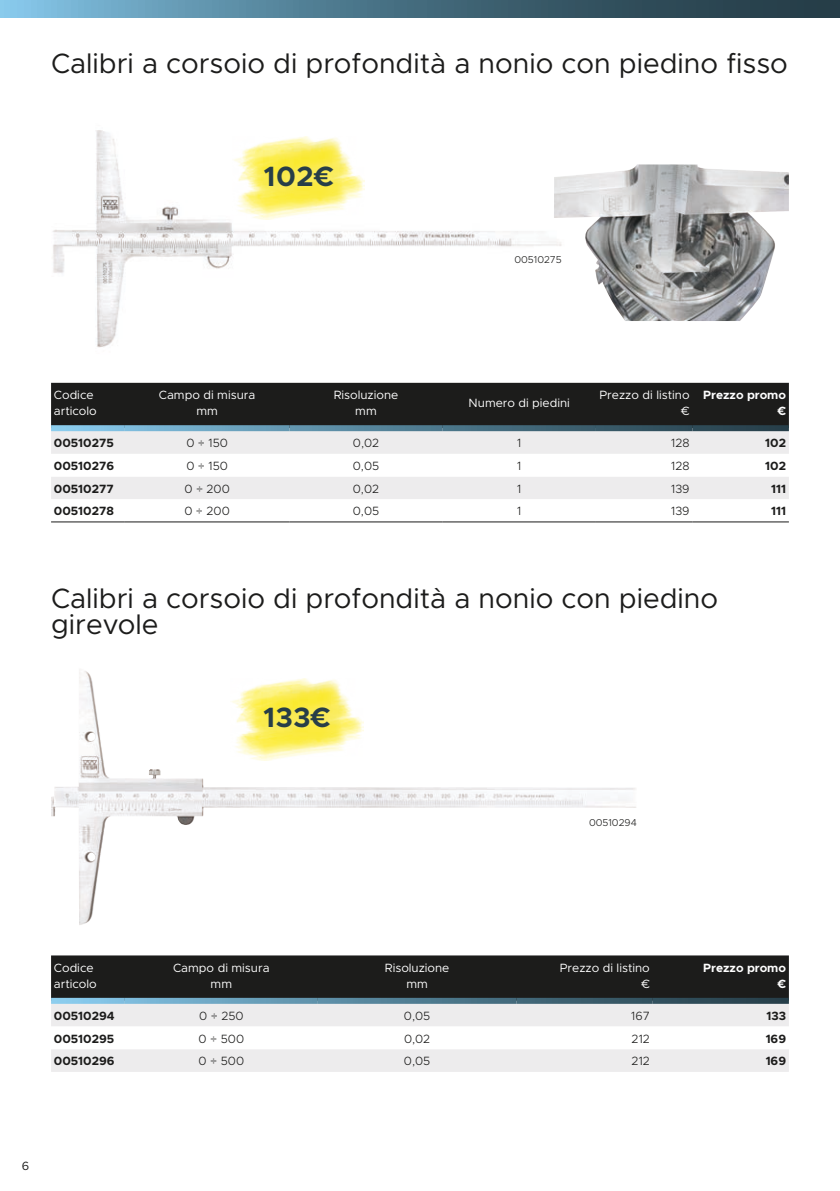
<style>
.page{position:relative;width:840px;height:1191px;background:#fff}
.page>*{position:absolute;margin:0;border:0;box-sizing:border-box;transform-origin:0 0}
.t1{font:28px/26px "Metropolis";color:#1c1c1b}
.t2{font:700 28px "Metropolis";letter-spacing:.025em;color:#273e48}
.t3{font:12px/16px "Metropolis";color:#fff;text-align:center}
.t4{font:300 12px "Metropolis";color:#1c1c1b}
.t5{font:700 12px "Metropolis";color:#1c1c1b}
.t6{font:700 12px/16px "Metropolis";color:#fff;text-align:right}
.t7{font:12px "Metropolis";color:#1c1c1b}
.t8{font:300 10px "Metropolis";color:#1c1c1b}
</style>
<div class="page">
<img style="left:51px;top:670px;width:585px;height:255px">
<div style="left:51px;top:955px;width:737px;height:42px;background:#1c1c1b"></div>
<div style="left:51px;top:1003px;width:737px;height:68px;background:#edeced"></div>
<svg style="left:51px;top:1026px;width:737px;height:23px"></svg>
<div style="left:51px;top:997px;width:74px;height:6px;background:#85c7ea"></div>
<svg style="left:125px;top:997px;width:192px;height:6px"></svg>
<svg style="left:317px;top:997px;width:199px;height:6px"></svg>
<svg style="left:516px;top:997px;width:136px;height:6px"></svg>
<div style="left:652px;top:997px;width:136px;height:6px;background:#2d4854"></div>
<img style="left:231px;top:678px;width:132px;height:83px">
<svg style="left:0;top:0;width:839px;height:17px;background:#4a7387"></svg>
<img style="left:53px;top:130px;width:500px;height:218px">
<div style="left:51px;top:383px;width:737px;height:42px;background:#1c1c1b"></div>
<div style="left:51px;top:431px;width:737px;height:23px;background:#edeced"></div>
<div style="left:51px;top:477px;width:737px;height:22px;background:#edeced"></div>
<div style="left:51px;top:425px;width:74px;height:6px;background:#85c7ea"></div>
<svg style="left:125px;top:425px;width:164px;height:6px"></svg>
<svg style="left:289px;top:425px;width:153px;height:6px"></svg>
<svg style="left:442px;top:425px;width:153px;height:6px"></svg>
<div style="left:595px;top:425px;width:97px;height:6px;background:#335361"></div>
<div style="left:692px;top:425px;width:96px;height:6px;background:#2b4451"></div>
<hr style="left:51px;top:521px;width:74px;height:1px;background:#1c1c1b">
<hr style="left:125px;top:521px;width:164px;height:1px;background:#1c1c1b">
<hr style="left:289px;top:521px;width:153px;height:1px;background:#1c1c1b">
<hr style="left:442px;top:521px;width:153px;height:1px;background:#1c1c1b">
<hr style="left:595px;top:521px;width:97px;height:1px;background:#1c1c1b">
<hr style="left:692px;top:521px;width:96px;height:1px;background:#1c1c1b">
<img style="left:232px;top:137px;width:133px;height:82px">
<img style="left:553px;top:164px;width:235px;height:157px">
<h1 class="t1" style="left:51px;top:51px;width:738px">Calibri a corsoio di profondità a nonio con piedino fisso</h1>
<h1 class="t2" style="left:263px;top:159px;width:72px">102€</h1>
<p class="t8" style="left:514px;top:253px;width:49px">00510275</p>
<p class="t3" style="left:54px;top:387px;width:44px;text-align:left">Codice articolo</p>
<p class="t3" style="left:159px;top:387px;width:98px">Campo di misura mm</p>
<p class="t3" style="left:333px;top:387px;width:66px">Risoluzione mm</p>
<p class="t3" style="left:468px;top:395px;width:103px">Numero di piedini</p>
<p class="t3" style="left:599px;top:387px;width:91px;text-align:right">Prezzo di listino €</p>
<p class="t6" style="left:703px;top:387px;width:84px">Prezzo promo €</p>
<p class="t5" style="left:54px;top:435px;width:61px">00510275</p>
<p class="t4" style="left:186px;top:436px;width:43px">0 ÷ 150</p>
<p class="t4" style="left:353px;top:436px;width:28px">0,02</p>
<p class="t4" style="left:517px;top:436px;width:6px">1</p>
<p class="t4" style="left:671px;top:436px;width:20px">128</p>
<p class="t5" style="left:764px;top:435px;width:22px">102</p>
<p class="t5" style="left:54px;top:458px;width:62px">00510276</p>
<p class="t4" style="left:186px;top:458px;width:43px">0 ÷ 150</p>
<p class="t4" style="left:352px;top:458px;width:28px">0,05</p>
<p class="t4" style="left:517px;top:458px;width:6px">1</p>
<p class="t4" style="left:671px;top:458px;width:20px">128</p>
<p class="t5" style="left:764px;top:458px;width:22px">102</p>
<p class="t5" style="left:54px;top:481px;width:61px">00510277</p>
<p class="t4" style="left:184px;top:481px;width:47px">0 ÷ 200</p>
<p class="t4" style="left:352px;top:481px;width:28px">0,02</p>
<p class="t4" style="left:517px;top:481px;width:6px">1</p>
<p class="t4" style="left:670px;top:481px;width:20px">139</p>
<p class="t5" style="left:770px;top:481px;width:16px">111</p>
<p class="t5" style="left:54px;top:503px;width:61px">00510278</p>
<p class="t4" style="left:184px;top:504px;width:47px">0 ÷ 200</p>
<p class="t4" style="left:352px;top:504px;width:28px">0,05</p>
<p class="t4" style="left:517px;top:504px;width:6px">1</p>
<p class="t4" style="left:670px;top:504px;width:20px">139</p>
<p class="t5" style="left:770px;top:503px;width:16px">111</p>
<h1 class="t1" style="left:51px;top:585px;width:668px">Calibri a corsoio di profondità a nonio con piedino girevole</h1>
<h1 class="t2" style="left:263px;top:699px;width:69px">133€</h1>
<p class="t8" style="left:588px;top:816px;width:49px">00510294</p>
<p class="t3" style="left:54px;top:960px;width:44px;text-align:left">Codice articolo</p>
<p class="t3" style="left:173px;top:960px;width:98px">Campo di misura mm</p>
<p class="t3" style="left:384px;top:960px;width:66px">Risoluzione mm</p>
<p class="t3" style="left:559px;top:960px;width:91px;text-align:right">Prezzo di listino €</p>
<p class="t6" style="left:703px;top:960px;width:84px">Prezzo promo €</p>
<p class="t5" style="left:54px;top:1008px;width:62px">00510294</p>
<p class="t4" style="left:199px;top:1008px;width:46px">0 ÷ 250</p>
<p class="t4" style="left:404px;top:1008px;width:28px">0,05</p>
<p class="t4" style="left:631px;top:1008px;width:20px">167</p>
<p class="t5" style="left:766px;top:1008px;width:21px">133</p>
<p class="t5" style="left:54px;top:1031px;width:62px">00510295</p>
<p class="t4" style="left:198px;top:1031px;width:47px">0 ÷ 500</p>
<p class="t4" style="left:404px;top:1031px;width:28px">0,02</p>
<p class="t4" style="left:631px;top:1031px;width:20px">212</p>
<p class="t5" style="left:765px;top:1031px;width:22px">169</p>
<p class="t5" style="left:54px;top:1053px;width:62px">00510296</p>
<p class="t4" style="left:198px;top:1053px;width:47px">0 ÷ 500</p>
<p class="t4" style="left:404px;top:1053px;width:28px">0,05</p>
<p class="t4" style="left:631px;top:1053px;width:20px">212</p>
<p class="t5" style="left:765px;top:1053px;width:22px">169</p>
<p class="t7" style="left:22px;top:1158px;width:9px">6</p>
</div>
